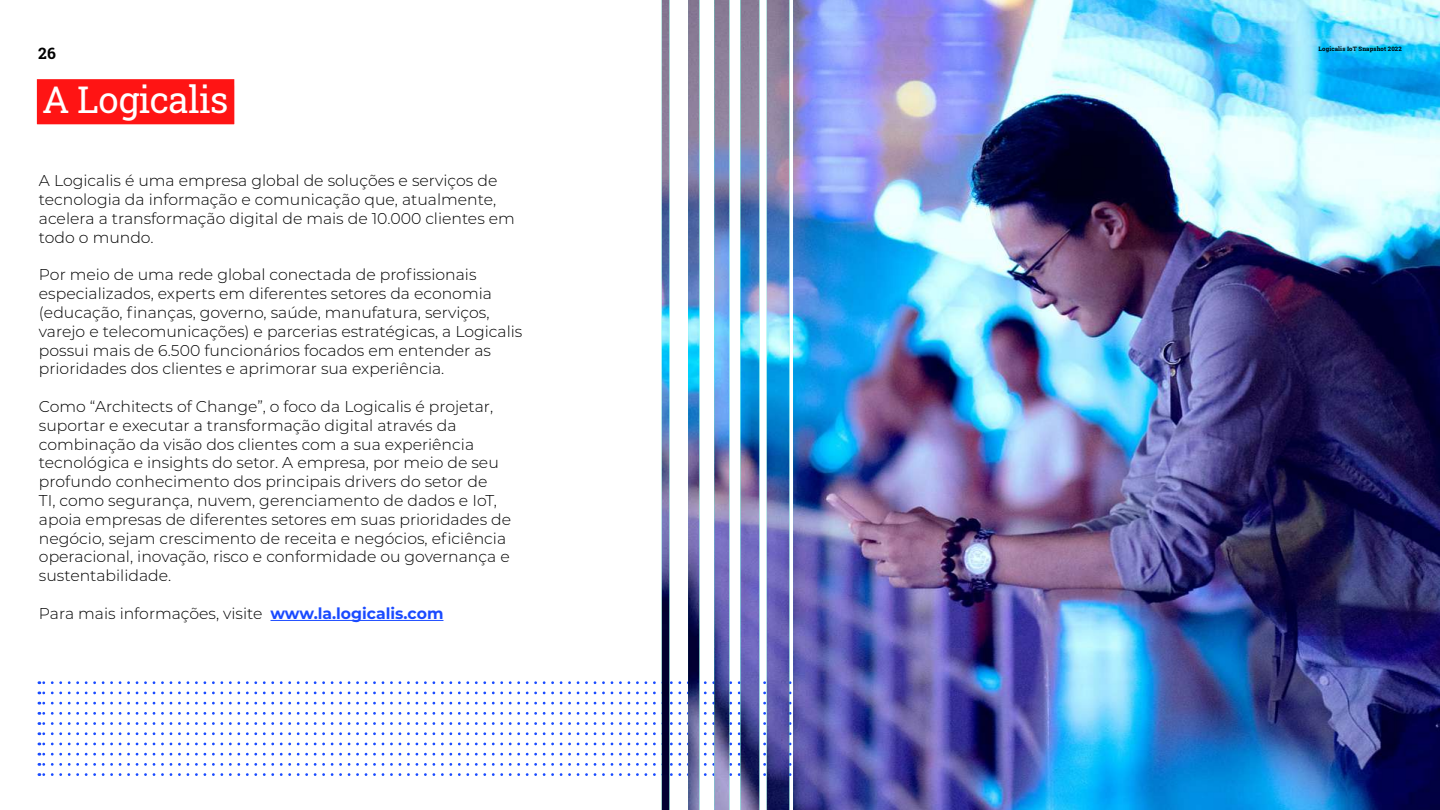
<style>
.page{position:relative;width:1440px;height:810px;background:#fff}
.page>*{position:absolute;margin:0;border:0;box-sizing:border-box;transform-origin:0 0}
.t1{font:36.75px "Roboto Slab";letter-spacing:-.02em;color:#fff}
.t2{font:300 15.67px/18.8px "Montserrat";color:#000}
.t3{font:700 15.67px "Roboto Slab";color:#000}
.t4{font:700 6px "Roboto Slab";letter-spacing:.02em;color:#000}
.s1{font-weight:700;color:#1a4aff}
</style>
<div class="page">
<svg style="left:39px;top:681px;width:623px;height:3px"></svg>
<svg style="left:39px;top:692px;width:623px;height:2px"></svg>
<svg style="left:39px;top:702px;width:623px;height:3px"></svg>
<svg style="left:39px;top:732px;width:623px;height:3px"></svg>
<svg style="left:39px;top:712px;width:623px;height:3px"></svg>
<svg style="left:39px;top:743px;width:623px;height:2px"></svg>
<svg style="left:39px;top:722px;width:623px;height:3px"></svg>
<svg style="left:39px;top:753px;width:623px;height:3px"></svg>
<svg style="left:39px;top:763px;width:623px;height:3px"></svg>
<svg style="left:39px;top:773px;width:623px;height:3px"></svg>
<img style="left:662px;top:0;width:778px;height:810px">
<div style="left:37px;top:79px;width:197px;height:45px;background:#ff1414"></div>
<hr style="left:271px;top:620px;width:173px;height:1px;background:#1a4aff">
<p class="t3" style="left:38px;top:43px;width:19px">26</p>
<p class="t4" style="left:1319px;top:45px;width:85px">Logicalis IoT Snapshot 2022</p>
<h1 class="t1" style="left:42px;top:74px;width:188px">A Logicalis</h1>
<p class="t2" style="left:39px;top:171px;width:477px">A Logicalis é uma empresa global de soluções e serviços de tecnologia da informação e comunicação que, atualmente, acelera a transformação digital de mais de 10.000 clientes em todo o mundo.</p>
<p class="t2" style="left:39px;top:265px;width:485px">Por meio de uma rede global conectada de profissionais especializados, experts em diferentes setores da economia (educação, finanças, governo, saúde, manufatura, serviços, varejo e telecomunicações) e parcerias estratégicas, a Logicalis possui mais de 6.500 funcionários focados em entender as prioridades dos clientes e aprimorar sua experiência.</p>
<p class="t2" style="left:39px;top:396px;width:474px">Como “Architects of Change”, o foco da Logicalis é projetar, suportar e executar a transformação digital através da combinação da visão dos clientes com a sua experiência tecnológica e insights do setor. A empresa, por meio de seu profundo conhecimento dos principais drivers do setor de<br>TI, como segurança, nuvem, gerenciamento de dados e IoT, apoia empresas de diferentes setores em suas prioridades de negócio, sejam crescimento de receita e negócios, eficiência operacional, inovação, risco e conformidade ou governança e sustentabilidade.</p>
<p class="t2" style="left:39px;top:603px;width:406px">Para mais informações, visite <span class="s1">www.la.logicalis.com</span></p>
</div>
